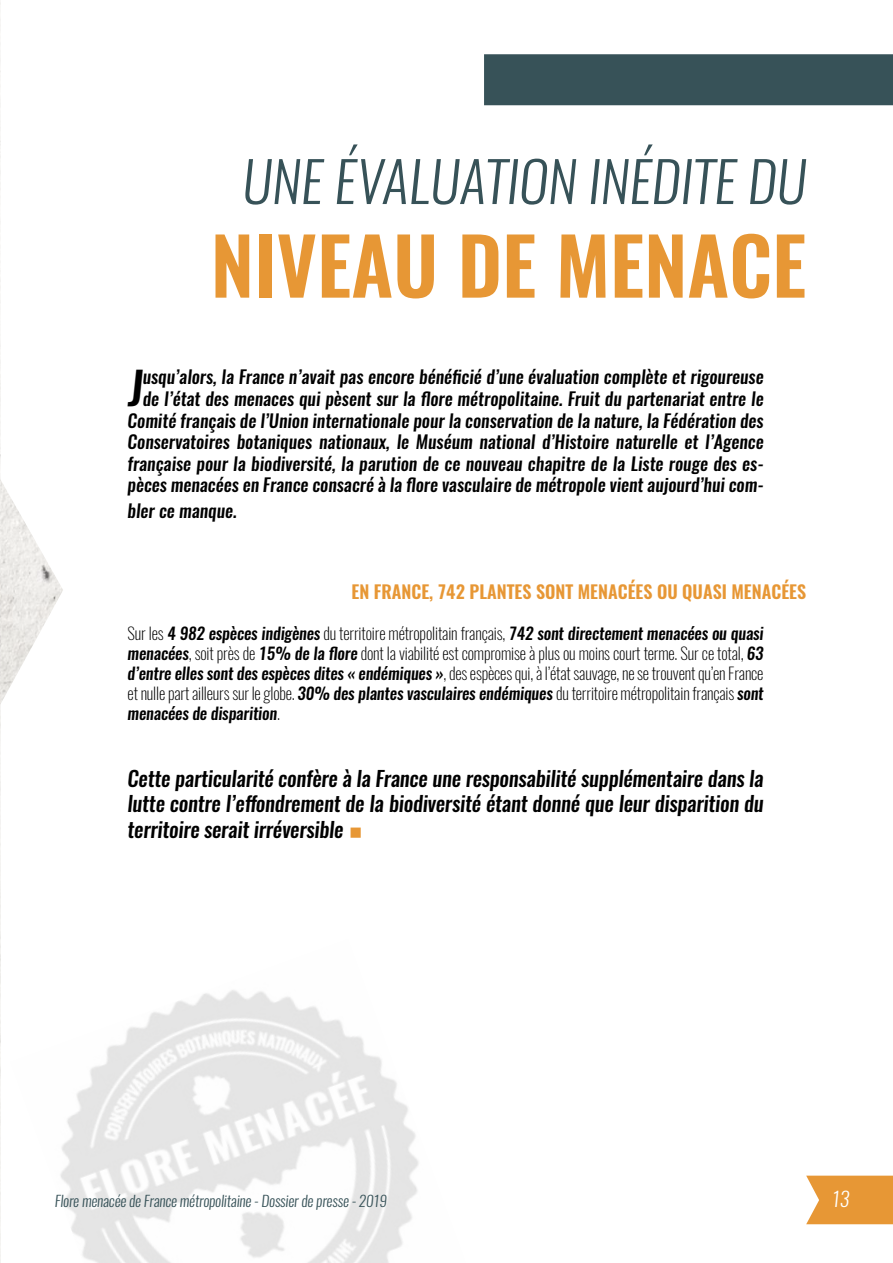
<style>
.page{position:relative;width:893px;height:1263px;background:#fff}
.page>*{position:absolute;margin:0;border:0;box-sizing:border-box;transform-origin:0 0}
.t1{font:600 78px "Oswald";color:#e79735}
.t2{font:italic 300 55.5px "Oswald";color:#375258}
.t3{font:italic 500 44.7px "Oswald";color:#000}
.t4{font:italic 500 21px/25.2px "Oswald";letter-spacing:-.01em;color:#000;text-align:justify}
.t5{font:italic 300 19.95px "Oswald";color:#fff}
.t6{font:italic 500 18px/21.6px "Oswald";color:#000;text-align:right}
.t7{font:600 18px "Oswald";color:#e79735}
.t8{font:200 16.5px/19.8px "Oswald";letter-spacing:-.01em;color:#000;text-align:justify}
.t9{font:italic 300 15px "Oswald";letter-spacing:-.01em;color:#375258}
.s1{font-weight:500;font-style:italic}
</style>
<div class="page">
<img style="left:0;top:2px;width:63px;height:1261px">
<img style="left:10px;top:939px;width:409px;height:324px">
<div style="left:484px;top:54px;width:409px;height:51px;background:#375258"></div>
<svg style="left:806px;top:1176px;width:87px;height:48px;background:#e89f44"></svg>
<h2 class="t2" style="left:242px;top:144px;width:566px">UNE ÉVALUATION INÉDITE DU</h2>
<h1 class="t1" style="left:211px;top:212px;width:597px">NIVEAU DE MENACE</h1>
<p class="t6" style="left:128px;top:366px;width:638px">usqu’alors, la France n’avait pas encore bénéficié d’une évaluation complète et rigoureuse de l’état des menaces qui pèsent sur la flore métropolitaine. Fruit du partenariat entre le Comité français de l’Union internationale pour la conservation de la nature, la Fédération des Conservatoires botaniques nationaux, le Muséum national d’Histoire naturelle et l’Agence française pour la biodiversité, la parution de ce nouveau chapitre de la Liste rouge des es&shy;pèces menacées en France consacré à la flore vasculaire de métropole vient aujourd’hui com-</p>
<p class="t6" style="left:128px;top:500px;width:111px">bler ce manque.</p>
<h3 class="t3" style="left:128px;top:356px;width:16px">J</h3>
<p class="t7" style="left:351px;top:579px;width:456px">EN FRANCE, 742 PLANTES SONT MENACÉES OU QUASI MENACÉES</p>
<p class="t8" style="left:128px;top:624px;width:638px">Sur les <span class="s1">4 982 espèces indigènes</span> du territoire métropolitain français, <span class="s1">742 sont directement menacées ou quasi menacées</span>, soit près de <span class="s1">15% de la flore</span> dont la viabilité est compromise à plus ou moins court terme. Sur ce total, <span class="s1">63 d’entre elles sont des espèces dites « endémiques »</span>, des espèces qui, à l’état sauvage, ne se trouvent qu’en France et nulle part ailleurs sur le globe. <span class="s1">30% des plantes vasculaires endémiques</span> du territoire métropolitain français <span class="s1">sont menacées de disparition</span>.</p>
<p class="t4" style="left:128px;top:766px;width:638px">Cette particularité confère à la France une responsabilité supplémentaire dans la lutte contre l’effondrement de la biodiversité étant donné que leur disparition du territoire serait irréversible</p>
<p class="t9" style="left:55px;top:1191px;width:334px">Flore menacée de France métropolitaine - Dossier de presse - 2019</p>
<p class="t5" style="left:831px;top:1186px;width:19px">13</p>
</div>
